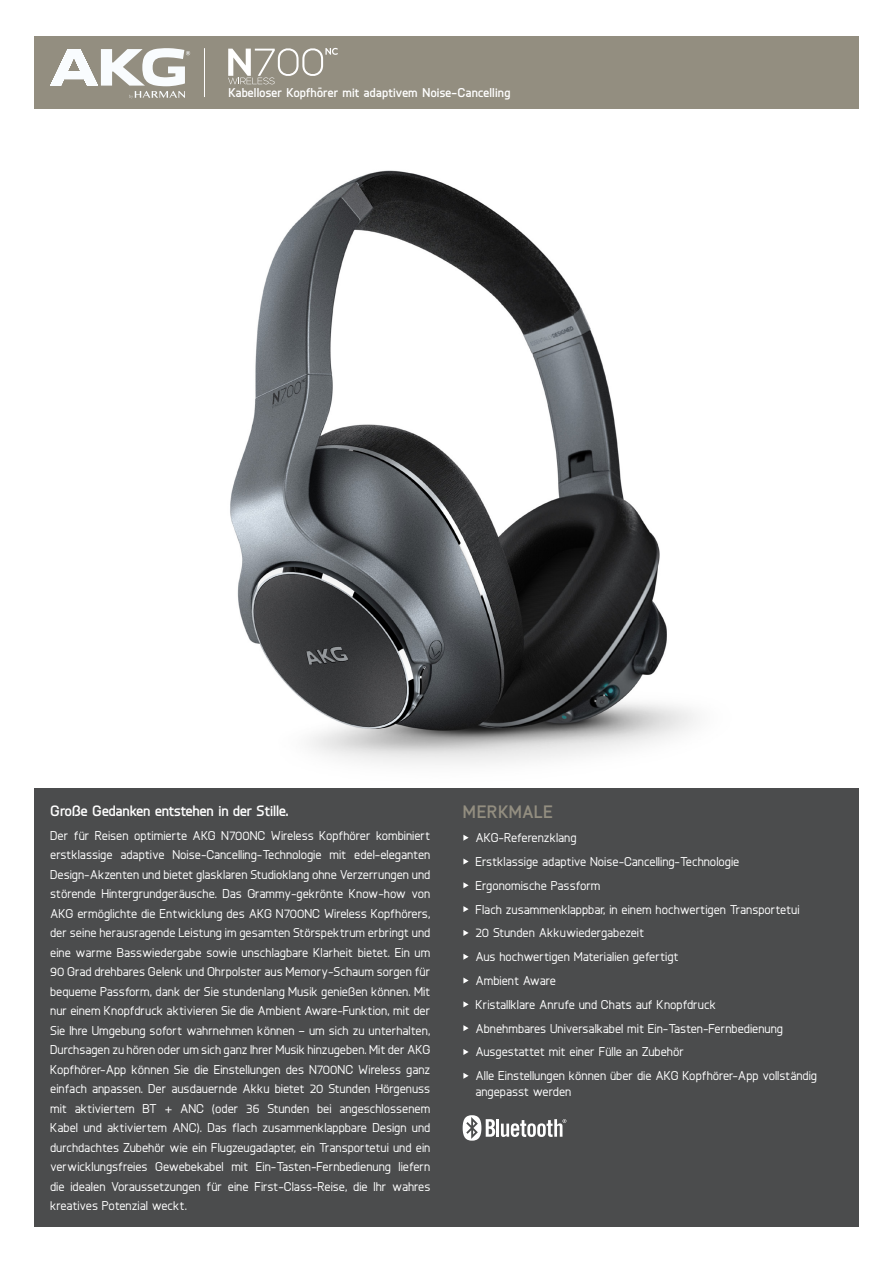
<style>
.page{position:relative;width:893px;height:1263px;background:#fff}
.page>*{position:absolute;margin:0;border:0;box-sizing:border-box;transform-origin:0 0}
.t1{font:700 18px "Knul";color:#938e80}
.t2{font:700 15px "Knul";color:#fff}
.t3{font:500 12.75px/19.5px "Knul";color:#fff;text-align:justify}
.t4{font:700 12.75px "Knul";letter-spacing:.02em;color:#fff}
</style>
<div class="page">
<img style="left:120px;top:170px;width:687px;height:619px">
<div style="left:34px;top:789px;width:825px;height:438px;background:#4b4c4d"></div>
<svg style="left:463px;top:835px;width:6px;height:6px"></svg>
<svg style="left:463px;top:858px;width:6px;height:6px"></svg>
<svg style="left:463px;top:882px;width:6px;height:6px"></svg>
<svg style="left:463px;top:906px;width:6px;height:6px"></svg>
<svg style="left:463px;top:930px;width:6px;height:6px"></svg>
<svg style="left:463px;top:954px;width:6px;height:6px"></svg>
<svg style="left:463px;top:977px;width:6px;height:6px"></svg>
<svg style="left:463px;top:1001px;width:6px;height:6px"></svg>
<svg style="left:463px;top:1025px;width:6px;height:6px"></svg>
<svg style="left:463px;top:1049px;width:6px;height:6px"></svg>
<svg style="left:463px;top:1073px;width:6px;height:6px"></svg>
<div style="left:34px;top:36px;width:825px;height:72px;background:#938e80"></div>
<hr style="left:204px;top:48px;width:1px;height:49px;background:#fff">
<svg style="left:50px;top:48px;width:140px;height:51px"></svg>
<hr style="left:496px;top:1119px;width:3px;height:18px;background:#fff">
<svg style="left:463px;top:1115px;width:32px;height:26px"></svg>
<svg style="left:501px;top:1119px;width:65px;height:18px"></svg>
<svg style="left:228px;top:47px;width:110px;height:37px"></svg>
<p class="t4" style="left:228px;top:83px;width:284px">Kabelloser Kopfhörer mit adaptivem Noise-Cancelling</p>
<p class="t2" style="left:50px;top:800px;width:240px">Große Gedanken entstehen in der Stille.</p>
<p class="t3" style="left:50px;top:826px;width:382px">Der für Reisen optimierte AKG N700NC Wireless Kopfhörer kombiniert erstklassige adaptive Noise-Cancelling-Technologie mit edel-eleganten Design-Akzenten und bietet glasklaren Studioklang ohne Verzerrungen und störende Hintergrundgeräusche. Das Grammy-gekrönte Know-how von AKG ermöglichte die Entwicklung des AKG N700NC Wireless Kopfhörers, der seine herausragende Leistung im gesamten Störspektrum erbringt und eine warme Basswiedergabe sowie unschlagbare Klarheit bietet. Ein um 90 Grad drehbares Gelenk und Ohrpolster aus Memory-Schaum sorgen für bequeme Passform, dank der Sie stundenlang Musik genießen können. Mit nur einem Knopfdruck aktivieren Sie die Ambient Aware-Funktion, mit der Sie Ihre Umgebung sofort wahrnehmen können – um sich zu unterhalten, Durchsagen zu hören oder um sich ganz Ihrer Musik hinzugeben. Mit der AKG Kopfhörer-App können Sie die Einstellungen des N700NC Wireless ganz einfach anpassen. Der ausdauernde Akku bietet 20 Stunden Hörgenuss mit aktiviertem BT + ANC (oder 36 Stunden bei angeschlossenem Kabel und aktiviertem ANC). Das flach zusammenklappbare Design und durchdachtes Zubehör wie ein Flugzeugadapter, ein Transportetui und ein verwicklungsfreies Gewebekabel mit Ein-Tasten-Fernbedienung liefern die idealen Voraussetzungen für eine First-Class-Reise, die Ihr wahres kreatives Potenzial weckt.</p>
<p class="t1" style="left:463px;top:799px;width:92px">MERKMALE</p>
<p class="t3" style="left:475px;top:828px;width:103px">AKG-Referenzklang</p>
<p class="t3" style="left:475px;top:852px;width:265px">Erstklassige adaptive Noise-Cancelling-Technologie</p>
<p class="t3" style="left:475px;top:876px;width:127px">Ergonomische Passform</p>
<p class="t3" style="left:475px;top:899px;width:326px">Flach zusammenklappbar, in einem hochwertigen Transportetui</p>
<p class="t3" style="left:475px;top:923px;width:170px">20 Stunden Akkuwiedergabezeit</p>
<p class="t3" style="left:475px;top:947px;width:205px">Aus hochwertigen Materialien gefertigt</p>
<p class="t3" style="left:475px;top:971px;width:82px">Ambient Aware</p>
<p class="t3" style="left:475px;top:995px;width:242px">Kristallklare Anrufe und Chats auf Knopfdruck</p>
<p class="t3" style="left:475px;top:1018px;width:309px">Abnehmbares Universalkabel mit Ein-Tasten-Fernbedienung</p>
<p class="t3" style="left:475px;top:1042px;width:210px">Ausgestattet mit einer Fülle an Zubehör</p>
<p class="t3" style="left:475px;top:1068px;width:343px;line-height:15.3px">Alle Einstellungen können über die AKG Kopfhörer-App vollständig angepasst werden</p>
</div>
